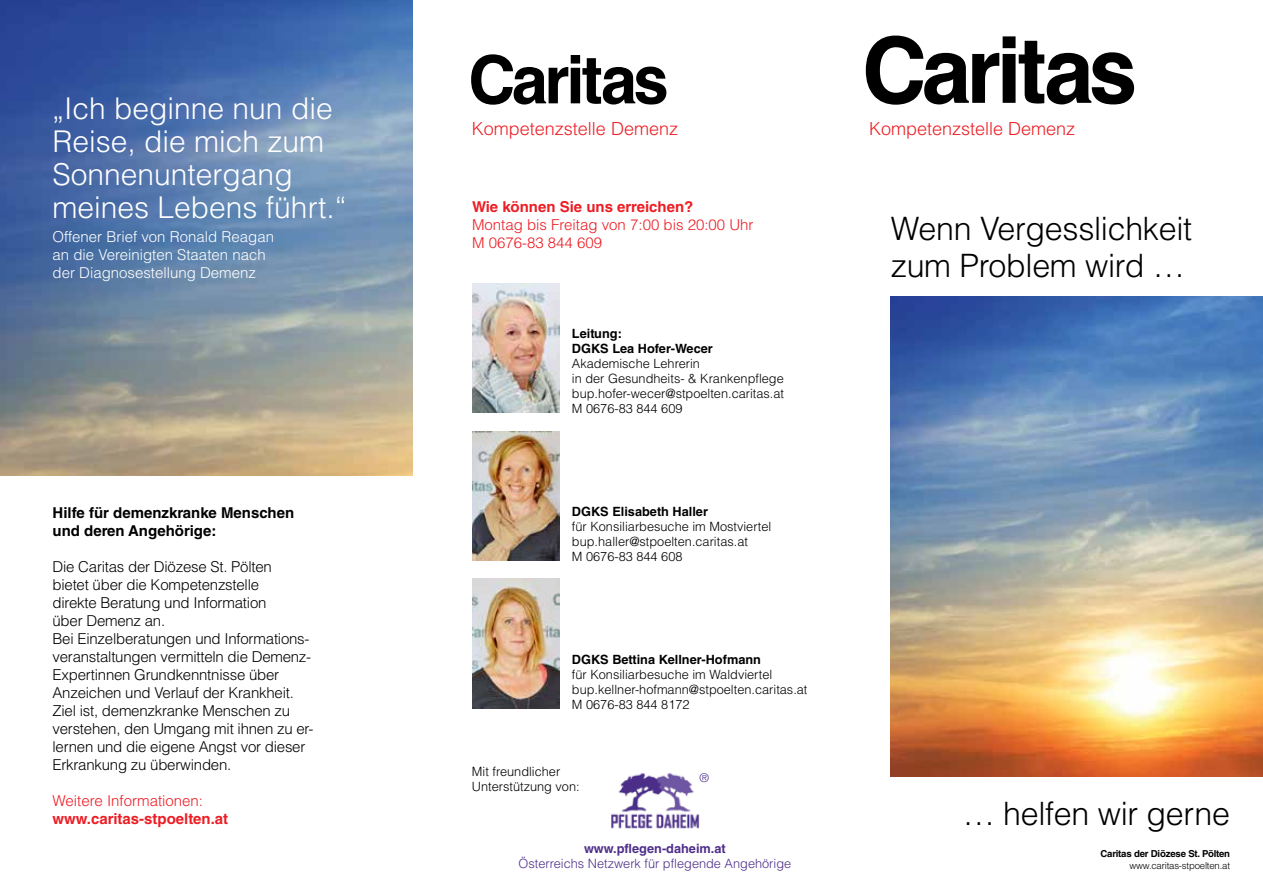
<style>
.page{position:relative;width:1263px;height:893px;background:#fff}
.page>*{position:absolute;margin:0;border:0;box-sizing:border-box;transform-origin:0 0}
.t1{font:300 32.25px/36.8px "Helvetica LT Std";letter-spacing:-.01em;color:#000}
.t2{font:300 30px/33px "Helvetica LT Std";color:#fff}
.t3{font:300 18px "Helvetica LT Std";color:#ed1d24}
.t4{font:300 15px/18px "Helvetica LT Std";letter-spacing:-.015em;color:#000}
.t5{font:300 15px/18px "Helvetica LT Std";color:#fff}
.t6{font:300 15px/18px "Helvetica LT Std";color:#ed1d24}
.t7{font:700 15px "Helvetica LT Std";color:#ed1d24}
.t8{font:700 15px/18px "Helvetica LT Std";color:#000}
.t9{font:300 12.75px/15px "Helvetica LT Std";color:#000}
.t10{font:700 12.75px/15px "Helvetica LT Std";color:#000}
.t11{font:300 12.75px "Helvetica LT Std";color:#4e2e8a}
.t12{font:700 12.75px "Helvetica LT Std";color:#4e2e8a}
.t13{font:300 12px "Helvetica LT Std";color:#4e2e8a}
.t14{font:700 9.6px "Helvetica LT Std";letter-spacing:-.02em;color:#000}
.t15{font:300 9.6px "Helvetica LT Std";letter-spacing:-.02em;color:#000}
</style>
<div class="page">
<img style="left:0;top:0;width:412px;height:475px">
<svg style="left:866px;top:36px;width:268px;height:69px"></svg>
<img style="left:611px;top:772px;width:88px;height:56px">
<img style="left:891px;top:297px;width:372px;height:479px">
<img style="left:472px;top:284px;width:87px;height:129px">
<img style="left:472px;top:431px;width:87px;height:130px">
<svg style="left:471px;top:54px;width:195px;height:51px"></svg>
<img style="left:472px;top:579px;width:87px;height:129px">
<h2 class="t2" style="left:53px;top:92px;width:295px">„Ich beginne nun die<br>Reise, die mich zum<br>Sonnenuntergang meines Lebens führt.“</h2>
<p class="t5" style="left:53px;top:228px;width:223px">Offener Brief von Ronald Reagan an die Vereinigten Staaten nach der Diagnosestellung Demenz</p>
<p class="t8" style="left:53px;top:503px;width:243px">Hilfe für demenzkranke Menschen und deren Angehörige:</p>
<p class="t4" style="left:53px;top:557px;width:262px">Die Caritas der Diözese St. Pölten<br>bietet über die Kompetenzstelle<br>direkte Beratung und Information<br>über Demenz an.<br>Bei Einzelberatungen und Informations&shy;veranstaltungen vermitteln die Demenz-Expertinnen Grundkenntnisse über Anzeichen und Verlauf der Krankheit.<br>Ziel ist, demenzkranke Menschen zu verstehen, den Umgang mit ihnen zu er&shy;lernen und die eigene Angst vor dieser Erkrankung zu überwinden.</p>
<p class="t6" style="left:53px;top:791px;width:152px">Weitere Informationen:</p>
<p class="t7" style="left:53px;top:809px;width:177px">www.caritas-stpoelten.at</p>
<p class="t3" style="left:472px;top:117px;width:208px">Kompetenzstelle Demenz</p>
<p class="t7" style="left:472px;top:198px;width:223px">Wie können Sie uns erreichen?</p>
<p class="t6" style="left:472px;top:216px;width:283px">Montag bis Freitag von 7:00 bis 20:00 Uhr<br>M 0676-83 844 609</p>
<p class="t10" style="left:572px;top:326px;width:142px">Leitung:<br>DGKS Lea Hofer-Wecer</p>
<p class="t9" style="left:572px;top:356px;width:214px">Akademische Lehrerin<br>in der Gesundheits- &amp; Krankenpflege bup.hofer-wecer@stpoelten.caritas.at<br>M 0676-83 844 609</p>
<p class="t10" style="left:572px;top:504px;width:138px">DGKS Elisabeth Haller</p>
<p class="t9" style="left:572px;top:519px;width:201px">für Konsiliarbesuche im Mostviertel bup.haller@stpoelten.caritas.at<br>M 0676-83 844 608</p>
<p class="t10" style="left:572px;top:652px;width:191px">DGKS Bettina Kellner-Hofmann</p>
<p class="t9" style="left:572px;top:667px;width:237px">für Konsiliarbesuche im Waldviertel bup.kellner-hofmann@stpoelten.caritas.at<br>M 0676-83 844 8172</p>
<p class="t9" style="left:472px;top:763px;width:109px">Mit freundlicher<br>Unterstützung von:</p>
<p class="t13" style="left:699px;top:770px;width:11px">®</p>
<p class="t12" style="left:584px;top:841px;width:143px">www.pflegen-daheim.at</p>
<p class="t11" style="left:519px;top:856px;width:274px">Österreichs Netzwerk für pflegende Angehörige</p>
<p class="t3" style="left:869px;top:117px;width:208px">Kompetenzstelle Demenz</p>
<h1 class="t1" style="left:891px;top:210px;width:303px">Wenn Vergesslichkeit zum Problem wird …</h1>
<h1 class="t1" style="left:963px;top:794px;width:269px">… helfen wir gerne</h1>
<p class="t14" style="left:1100px;top:848px;width:131px">Caritas der Diözese St. Pölten</p>
<p class="t15" style="left:1129px;top:859px;width:102px">www.caritas-stpoelten.at</p>
</div>
